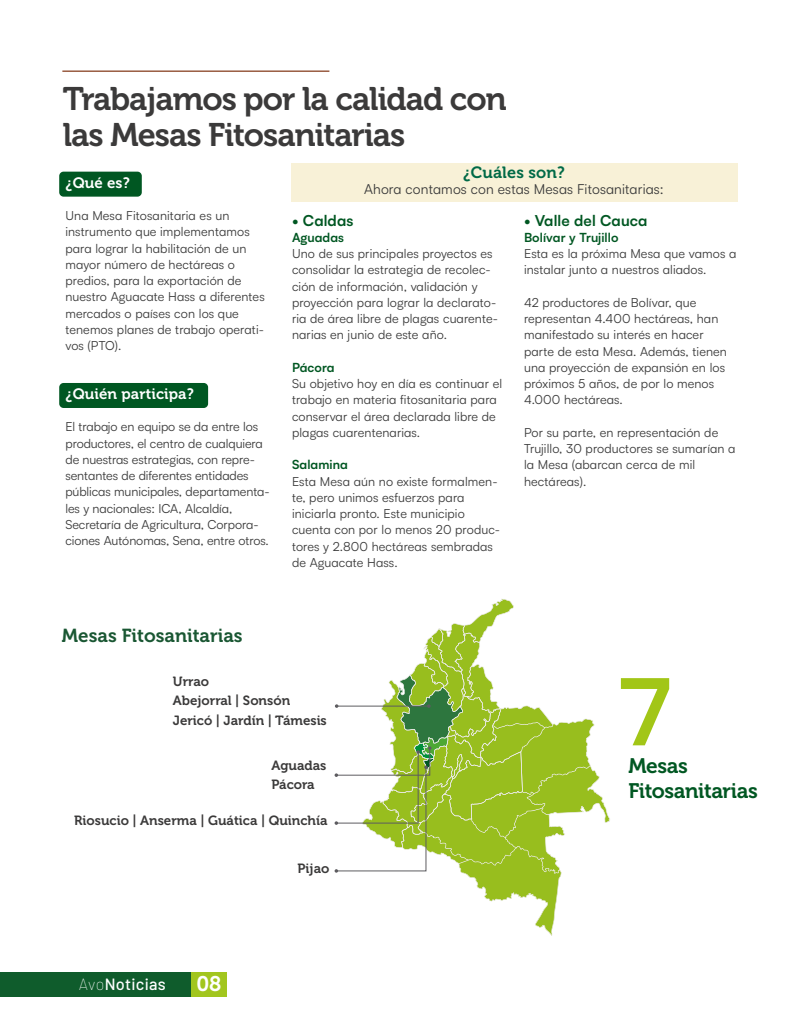
<style>
.page{position:relative;width:798px;height:1028px;background:#fff}
.page>*{position:absolute;margin:0;border:0;box-sizing:border-box;transform-origin:0 0}
.t1{font:700 91.88px "Satoshi";color:#a2c617}
.t2{font:32.5px/36.2px "Museo 700";letter-spacing:-.03em;color:#3b3a3a}
.t3{font:21px "Museo 700";color:#fff}
.t4{font:20.88px/25.1px "Museo 700";letter-spacing:-.02em;color:#005722}
.t5{font:18.75px "Museo 700";color:#1a5733}
.t6{font:16.25px "Museo 700";letter-spacing:.01em;color:#016a47}
.t7{font:500 16.25px "Barlow";letter-spacing:.02em;color:#fff}
.t8{font:15px "Museo 700";letter-spacing:.01em;color:#fff}
.t9{font:700 15px "Satoshi";letter-spacing:.01em;color:#005722}
.t10{font:13.75px "Satoshi";letter-spacing:.01em;color:#3a3a3a}
.t11{font:13.25px/19.5px "Museo 700";color:#3b3a3a}
.t12{font:12.5px/16.2px "Satoshi";letter-spacing:.01em;color:#3a3a3a}
.t13{font:700 12.5px "Satoshi";letter-spacing:.01em;color:#005722}
.s1{font-weight:100}
</style>
<div class="page">
<div style="left:59px;top:383px;width:149px;height:25px;background:#005722;border-radius:4px"></div>
<div style="left:59px;top:172px;width:83px;height:25px;background:#005722;border-radius:4px"></div>
<div style="left:290px;top:163px;width:447px;height:39px;background:#f8f1d7"></div>
<hr style="left:62px;top:71px;width:267px;height:1px;background:#853b1b">
<svg style="left:334px;top:599px;width:276px;height:337px"></svg>
<div style="left:0;top:972px;width:191px;height:24px;background:#0f5c2c"></div>
<div style="left:191px;top:972px;width:35px;height:24px;background:#a2c61e"></div>
<h2 class="t2" style="left:63px;top:81px;width:445px">Trabajamos por la calidad con las Mesas Fitosanitarias</h2>
<p class="t8" style="left:65px;top:174px;width:66px">¿Qué es?</p>
<p class="t12" style="left:65px;top:207px;width:201px">Una Mesa Fitosanitaria es un instrumento que implementamos para lograr la habilitación de un mayor número de hectáreas o predios, para la exportación de nuestro Aguacate Hass a diferentes mercados o países con los que tenemos planes de trabajo operati&shy;vos (PTO).</p>
<p class="t8" style="left:65px;top:385px;width:130px">¿Quién participa?</p>
<p class="t12" style="left:65px;top:418px;width:206px">El trabajo en equipo se da entre los productores, el centro de cualquiera de nuestras estrategias, con repre&shy;sentantes de diferentes entidades públicas municipales, departamenta&shy;les y nacionales: ICA, Alcaldía, Secretaría de Agricultura, Corpora&shy;ciones Autónomas, Sena, entre otros.</p>
<h3 class="t6" style="left:463px;top:163px;width:103px">¿Cuáles son?</h3>
<p class="t10" style="left:364px;top:180px;width:301px">Ahora contamos con estas Mesas Fitosanitarias:</p>
<p class="t9" style="left:524px;top:209px;width:125px">• Valle del Cauca</p>
<p class="t13" style="left:524px;top:228px;width:96px">Bolívar y Trujillo</p>
<p class="t12" style="left:524px;top:245px;width:214px">Esta es la próxima Mesa que vamos a instalar junto a nuestros aliados.</p>
<p class="t12" style="left:524px;top:294px;width:204px">42 productores de Bolívar, que representan 4.400 hectáreas, han manifestado su interés en hacer parte de esta Mesa. Además, tienen una proyección de expansión en los próximos 5 años, de por lo menos<br>4.000 hectáreas.</p>
<p class="t12" style="left:524px;top:424px;width:213px">Por su parte, en representación de<br>Trujillo, 30 productores se sumarían a la Mesa (abarcan cerca de mil hectáreas).</p>
<p class="t9" style="left:292px;top:209px;width:63px">• Caldas</p>
<p class="t13" style="left:292px;top:228px;width:53px">Aguadas</p>
<p class="t12" style="left:292px;top:245px;width:207px">Uno de sus principales proyectos es consolidar la estrategia de recolec&shy;ción de información, validación y proyección para lograr la declarato&shy;ria de área libre de plagas cuarente&shy;narias en junio de este año.</p>
<p class="t13" style="left:292px;top:358px;width:44px">Pácora</p>
<p class="t12" style="left:292px;top:375px;width:211px">Su objetivo hoy en día es continuar el trabajo en materia fitosanitaria para conservar el área declarada libre de plagas cuarentenarias.</p>
<p class="t13" style="left:292px;top:456px;width:58px">Salamina</p>
<p class="t12" style="left:292px;top:472px;width:209px">Esta Mesa aún no existe formalmen&shy;te, pero unimos esfuerzos para iniciarla pronto. Este municipio cuenta con por lo menos 20 produc&shy;tores y 2.800 hectáreas sembradas de Aguacate Hass.</p>
<h3 class="t5" style="left:62px;top:625px;width:182px">Mesas Fitosanitarias</h3>
<p class="t11" style="left:173px;top:671px;width:155px">Urrao<br>Abejorral | Sonsón<br>Jericó | Jardín | Támesis</p>
<p class="t11" style="left:271px;top:755px;width:56px">Aguadas<br>Pácora</p>
<p class="t11" style="left:74px;top:811px;width:254px">Riosucio | Anserma | Guática | Quinchía</p>
<p class="t11" style="left:297px;top:859px;width:33px">Pijao</p>
<h3 class="t7" style="left:79px;top:973px;width:88px"><span class="s1">Avo</span>Noticias</h3>
<h3 class="t3" style="left:196px;top:972px;width:26px">08</h3>
<h1 class="t1" style="left:620px;top:645px;width:51px">7</h1>
<h3 class="t4" style="left:628px;top:753px;width:131px">Mesas<br>Fitosanitarias</h3>
</div>
